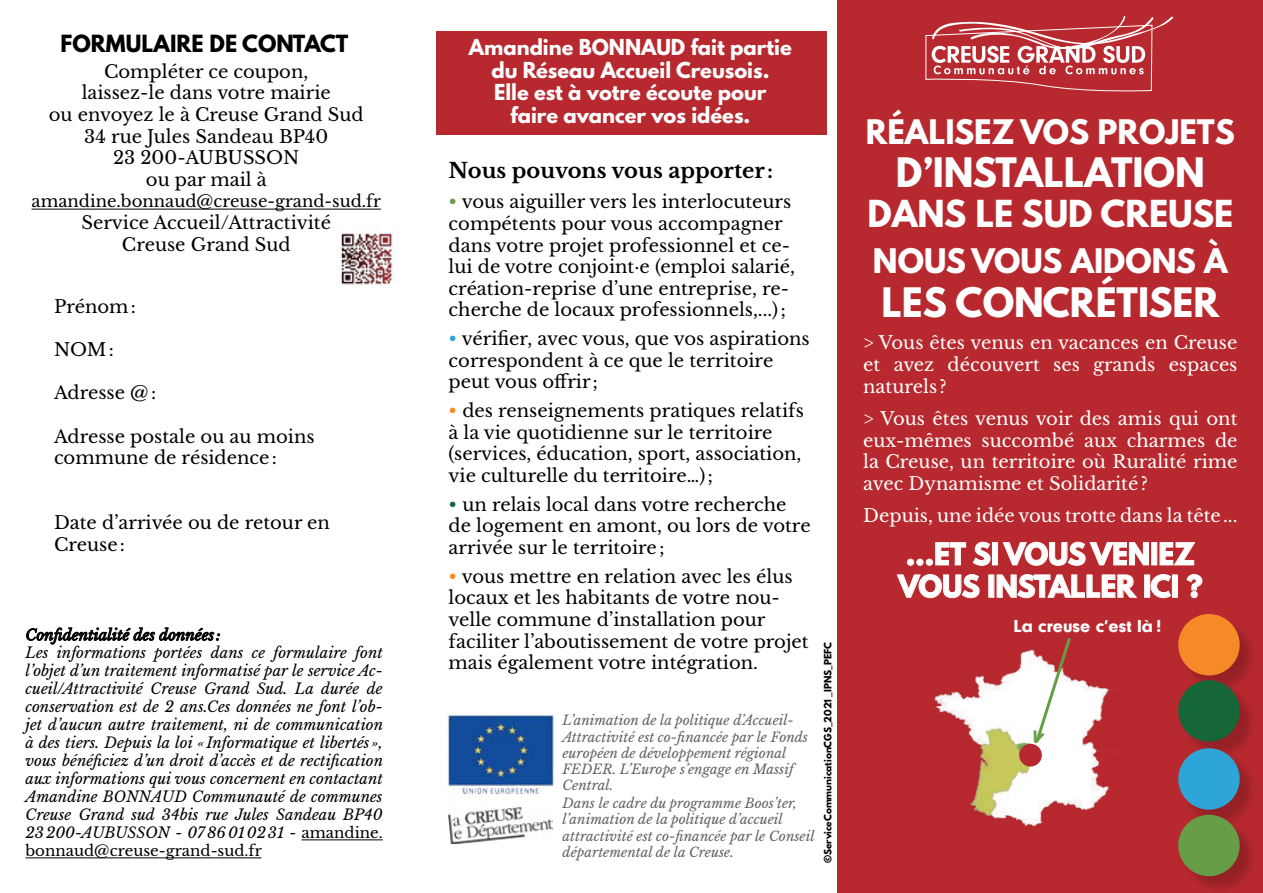
<style>
.page{position:relative;width:1263px;height:893px;background:#fff}
.page>*{position:absolute;margin:0;border:0;box-sizing:border-box;transform-origin:0 0}
.t1{font:700 36px "League Spartan";color:#fff}
.t2{font:700 33px "League Spartan";color:#fff}
.t3{font:700 30px "League Spartan";color:#fff}
.t4{font:700 27px/32.4px "League Spartan";color:#fff}
.t5{font:700 21px "Libre Baskerville";color:#000}
.t6{font:700 21px "League Spartan";color:#000}
.t7{font:700 19.5px/22.5px "League Spartan";color:#fff;text-align:center}
.t8{font:18px/21.6px "Libre Baskerville";color:#000}
.t9{font:18px/21.6px "Libre Baskerville";color:#fff;text-align:justify}
.t10{font:900 18px "Neuzeit Gro";color:#fff}
.t11{font:16.5px "Libre Baskerville";color:#000}
.t12{font:italic 15px/18px "Libre Baskerville";color:#000}
.t13{font:italic 13.5px/16.2px "Libre Baskerville";color:#616264}
.t14{font:700 9px "League Spartan";color:#000}
.s1{font-style:normal}
.s2{color:#669d46}
.s3{color:#2ea5d7}
.s4{color:#f68928}
.s5{color:#166738}
</style>
<div class="page">
<div style="left:838px;top:0;width:425px;height:893px;background:#b8292f"></div>
<div style="left:1180px;top:617px;width:78px;height:77px;background:#000;opacity:.2"></div>
<div style="left:1178px;top:614px;width:62px;height:61px;background:#f68928;border-radius:50%"></div>
<div style="left:1180px;top:683px;width:78px;height:77px;background:#000;opacity:.2"></div>
<div style="left:1178px;top:680px;width:62px;height:62px;background:#166738;border-radius:50%"></div>
<div style="left:1180px;top:751px;width:78px;height:77px;background:#000;opacity:.2"></div>
<div style="left:1178px;top:748px;width:62px;height:62px;background:#2ea5d7;border-radius:50%"></div>
<div style="left:1180px;top:817px;width:78px;height:76px;background:#000;opacity:.2"></div>
<div style="left:1178px;top:815px;width:62px;height:61px;background:#669d46;border-radius:50%"></div>
<svg style="left:925px;top:16px;width:249px;height:76px"></svg>
<hr style="left:32px;top:209px;width:349px;height:1px;background:#000">
<hr style="left:301px;top:839px;width:82px;height:1px;background:#000">
<hr style="left:26px;top:857px;width:236px;height:1px;background:#000">
<svg style="left:26px;top:627px;width:194px;height:18px"></svg>
<img style="left:448px;top:715px;width:106px;height:79px">
<img style="left:934px;top:650px;width:175px;height:177px">
<div style="left:1019px;top:744px;width:23px;height:22px;background:#b8292f;border-radius:50%"></div>
<img style="left:336px;top:227px;width:57px;height:58px">
<img style="left:449px;top:808px;width:103px;height:36px">
<div style="left:907px;top:559px;width:7px;height:7px;border:1px solid #fff;border-radius:50%"></div>
<div style="left:916px;top:559px;width:7px;height:7px;border:1px solid #fff;border-radius:50%"></div>
<div style="left:926px;top:559px;width:7px;height:7px;border:1px solid #fff;border-radius:50%"></div>
<svg style="left:935px;top:542px;width:31px;height:24px"></svg>
<svg style="left:972px;top:541px;width:19px;height:25px"></svg>
<div style="left:992px;top:542px;width:6px;height:23px;border:1px solid #fff"></div>
<svg style="left:1002px;top:541px;width:147px;height:25px"></svg>
<div style="left:1151px;top:542px;width:6px;height:23px;border:1px solid #fff"></div>
<svg style="left:1159px;top:542px;width:36px;height:24px"></svg>
<svg style="left:896px;top:574px;width:84px;height:24px"></svg>
<svg style="left:996px;top:574px;width:142px;height:24px"></svg>
<div style="left:1144px;top:575px;width:6px;height:23px;border:1px solid #fff"></div>
<svg style="left:1150px;top:574px;width:21px;height:24px"></svg>
<div style="left:1172px;top:575px;width:6px;height:23px;border:1px solid #fff"></div>
<svg style="left:1186px;top:574px;width:17px;height:24px"></svg>
<div style="left:437px;top:31px;width:390px;height:103px;background:#b8292f"></div>
<svg style="left:1030px;top:638px;width:43px;height:107px"></svg>
<p class="t6" style="left:61px;top:27px;width:289px">FORMULAIRE DE CONTACT</p>
<p class="t8" style="left:49px;top:61px;width:316px;text-align:center">Compléter ce coupon,<br>laissez-le dans votre mairie<br>ou envoyez le à Creuse Grand Sud<br>34 rue Jules Sandeau BP40<br>23 200-AUBUSSON<br>ou par mail à</p>
<p class="t11" style="left:32px;top:191px;width:351px">amandine.bonnaud@creuse-grand-sud.fr</p>
<p class="t8" style="left:81px;top:212px;width:251px;text-align:center">Service Accueil/Attractivité<br>Creuse Grand Sud</p>
<p class="t8" style="left:54px;top:296px;width:83px">Prénom:</p>
<p class="t8" style="left:54px;top:339px;width:61px">NOM:</p>
<p class="t8" style="left:54px;top:382px;width:104px">Adresse @:</p>
<p class="t8" style="left:54px;top:425px;width:262px">Adresse postale ou au moins commune de résidence:</p>
<p class="t8" style="left:54px;top:512px;width:278px">Date d’arrivée ou de retour en<br>Creuse:</p>
<p class="t12" style="left:26px;top:626px;width:359px">Confidentialité des données:<br>Les informations portées dans ce formulaire font l’objet d’un traitement informatisé par le service Ac&shy;cueil/Attractivité Creuse Grand Sud. La durée de conservation est de 2 ans.Ces données ne font l’ob&shy;jet d’aucun autre traitement, ni de communication à des tiers. Depuis la loi « Informatique et libertés », vous bénéficiez d’un droit d’accès et de rectification aux informations qui vous concernent en contactant Amandine BONNAUD Communauté de communes Creuse Grand sud 34bis rue Jules Sandeau BP40<br>23200-AUBUSSON - 0786010231 - <span class="s1">amandine. bonnaud@creuse-grand-sud.fr</span></p>
<p class="t7" style="left:469px;top:36px;width:324px">Amandine BONNAUD fait partie du Réseau Accueil Creusois.<br>Elle est à votre écoute pour faire avancer vos idées.</p>
<p class="t5" style="left:449px;top:157px;width:326px">Nous pouvons vous apporter:</p>
<p class="t8" style="left:449px;top:191px;width:348px"><span class="s2">•</span> vous aiguiller vers les interlocuteurs compétents pour vous accompagner dans votre projet professionnel et ce&shy;lui de votre conjoint·e (emploi salarié, création-reprise d’une entreprise, re&shy;cherche de locaux professionnels,...);</p>
<p class="t8" style="left:449px;top:328px;width:363px"><span class="s3">•</span> vérifier, avec vous, que vos aspirations correspondent à ce que le territoire peut vous offrir;</p>
<p class="t8" style="left:449px;top:400px;width:357px"><span class="s4">•</span> des renseignements pratiques relatifs à la vie quotidienne sur le territoire (services, éducation, sport, association, vie culturelle du territoire…);</p>
<p class="t8" style="left:449px;top:494px;width:363px"><span class="s5">•</span> un relais local dans votre recherche de logement en amont, ou lors de votre arrivée sur le territoire;</p>
<p class="t8" style="left:449px;top:566px;width:361px"><span class="s4">•</span> vous mettre en relation avec les élus locaux et les habitants de votre nou&shy;velle commune d’installation pour faciliter l’aboutissement de votre projet mais également votre intégration.</p>
<p class="t13" style="left:562px;top:712px;width:247px">L’animation de la politique d’Accueil-<br>Attractivité est co-financée par le Fonds européen de développement régional<br>FEDER. L’Europe s’engage en Massif<br>Central.</p>
<p class="t13" style="left:563px;top:795px;width:254px">Dans le cadre du programme Boos’ter, l’animation de la politique d’accueil attractivité est co-financée par le Conseil départemental de la Creuse.</p>
<p class="t14" style="left:821px;top:863px;width:222px;rotate:-90deg">©ServiceCommunicationCGS_2021 _IPNS_PEFC</p>
<h3 class="t3" style="left:866px;top:108px;width:370px">RÉALISEZ VOS PROJETS</h3>
<h1 class="t1" style="left:896px;top:144px;width:311px">D’INSTALLATION</h1>
<h2 class="t2" style="left:867px;top:187px;width:368px">DANS LE SUD CREUSE</h2>
<h3 class="t3" style="left:873px;top:238px;width:356px">NOUS VOUS AIDONS À</h3>
<h1 class="t1" style="left:881px;top:274px;width:339px">LES CONCRÉTISER</h1>
<p class="t9" style="left:863px;top:332px;width:376px">&gt; Vous êtes venus en vacances en Creuse et avez découvert ses grands espaces naturels ?</p>
<p class="t9" style="left:863px;top:408px;width:376px">&gt; Vous êtes venus voir des amis qui ont eux-mêmes succombé aux charmes de la Creuse, un territoire où Ruralité rime avec Dynamisme et Solidarité?</p>
<p class="t9" style="left:863px;top:505px;width:376px">Depuis, une idée vous trotte dans la tête...</p>
<h3 class="t4" style="left:898px;top:537px;width:306px">...ET SI VOUS VENIEZ<br>VOUS INSTALLER ICI ?</h3>
<p class="t10" style="left:1013px;top:616px;width:150px">La creuse c’est là !</p>
</div>
